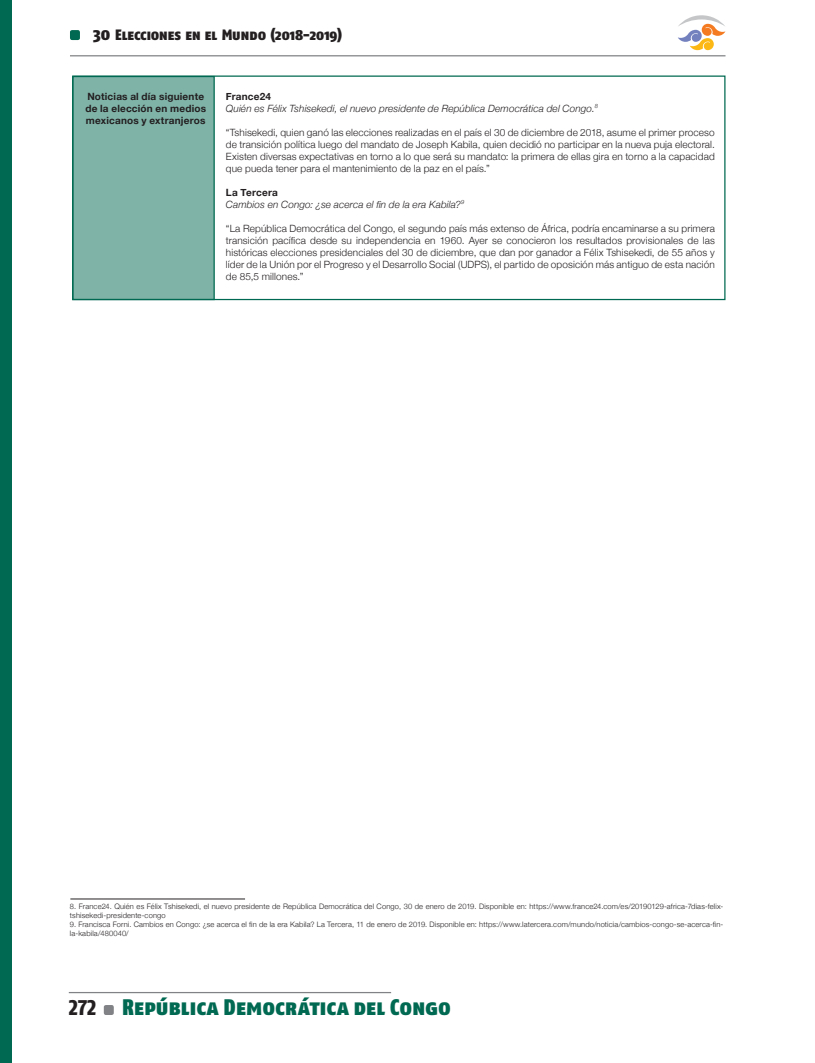
<style>
.page{position:relative;width:815px;height:1063px;background:#fff}
.page>*{position:absolute;margin:0;border:0;box-sizing:border-box;transform-origin:0 0}
.t1{font:22.5px "Fago Co Black Caps";color:#006951}
.t2{font:15px "Fago Co Black Caps";color:#231f20}
.Paragraph_Style_2{font:300 10px/12px "Helvetica Neue";letter-spacing:.015em;color:#231f20;text-align:justify}
.Paragraph_Style_2-2{font:italic 300 10px "Helvetica Neue";letter-spacing:.01em;color:#231f20}
.Paragraph_Style_2-3{font:700 10px "Helvetica Neue";letter-spacing:.02em;color:#231f20}
.Paragraph_Style_2-4{font:300 7.5px/9px "Helvetica Neue";letter-spacing:.02em;color:#231f20}
.s1{font-size:17.5px}
.s2{font-family:"Fago Co Lf";font-weight:800;color:#231f20}
</style>
<div class="page">
<div style="left:70px;top:30px;width:10px;height:10px;background:#006951;border-radius:2px"></div>
<hr style="left:70px;top:55px;width:655px;height:1px;background:#808285">
<div style="left:104px;top:1005px;width:10px;height:10px;background:#808285;border-radius:2px"></div>
<hr style="left:69px;top:992px;width:322px;height:1px;background:#808285">
<div style="left:0;top:0;width:11px;height:1063px;background:#006951"></div>
<svg style="left:678px;top:15px;width:47px;height:35px"></svg>
<div style="left:72px;top:76px;width:143px;height:224px;background:#7fb3a8;border:1px solid #006951"></div>
<hr style="left:70px;top:899px;width:175px;height:1px;background:#231f20">
<div style="left:72px;top:76px;width:653px;height:224px;border:1px solid #006951"></div>
<h2 class="t2" style="left:93px;top:26px;width:251px"><span class="s1">30</span> Elecciones en el Mundo (2018-2019)</h2>
<p class="Paragraph_Style_2-3" style="left:87px;top:91px;width:118px">Noticias al día siguiente</p>
<p class="Paragraph_Style_2-3" style="left:85px;top:103px;width:122px">de la elección en medios</p>
<p class="Paragraph_Style_2-3" style="left:86px;top:115px;width:121px">mexicanos y extranjeros</p>
<p class="Paragraph_Style_2-3" style="left:226px;top:90px;width:47px">France24</p>
<p class="Paragraph_Style_2-2" style="left:226px;top:102px;width:373px">Quién es Félix Tshisekedi, el nuevo presidente de República Democrática del Congo.<sup>8</sup></p>
<p class="Paragraph_Style_2" style="left:226px;top:126px;width:490px">“Tshisekedi, quien ganó las elecciones realizadas en el país el 30 de diciembre de 2018, asume el primer proceso de transición política luego del mandato de Joseph Kabila, quien decidió no participar en la nueva puja electoral.<br>Existen diversas expectativas en torno a lo que será su mandato: la primera de ellas gira en torno a la capacidad que pueda tener para el mantenimiento de la paz en el país.”</p>
<p class="Paragraph_Style_2-3" style="left:226px;top:186px;width:53px">La Tercera</p>
<p class="Paragraph_Style_2-2" style="left:226px;top:198px;width:240px">Cambios en Congo: ¿se acerca el fin de la era Kabila?<sup>9</sup></p>
<p class="Paragraph_Style_2" style="left:226px;top:222px;width:491px">“La República Democrática del Congo, el segundo país más extenso de África, podría encaminarse a su primera transición pacífica desde su independencia en 1960. Ayer se conocieron los resultados provisionales de las históricas elecciones presidenciales del 30 de diciembre, que dan por ganador a Félix Tshisekedi, de 55 años y líder de la Unión por el Progreso y el Desarrollo Social (UDPS), el partido de oposición más antiguo de esta nación de 85,5 millones.”</p>
<p class="Paragraph_Style_2-4" style="left:70px;top:902px;width:655px">8. France24. Quién es Félix Tshisekedi, el nuevo presidente de República Democrática del Congo, 30 de enero de 2019. Disponible en: https://www.france24.com/es/20190129-africa-7dias-felix&shy;tshisekedi-presidente-congo</p>
<p class="Paragraph_Style_2-4" style="left:70px;top:920px;width:655px">9. Francisca Forni. Cambios en Congo: ¿se acerca el fin de la era Kabila? La Tercera, 11 de enero de 2019. Disponible en: https://www.latercera.com/mundo/noticia/cambios-congo-se-acerca-fin&shy;la-kabila/480040/</p>
<h1 class="t1" style="left:69px;top:994px;width:384px"><span class="s2">272</span> República Democrática del Congo</h1>
</div>
